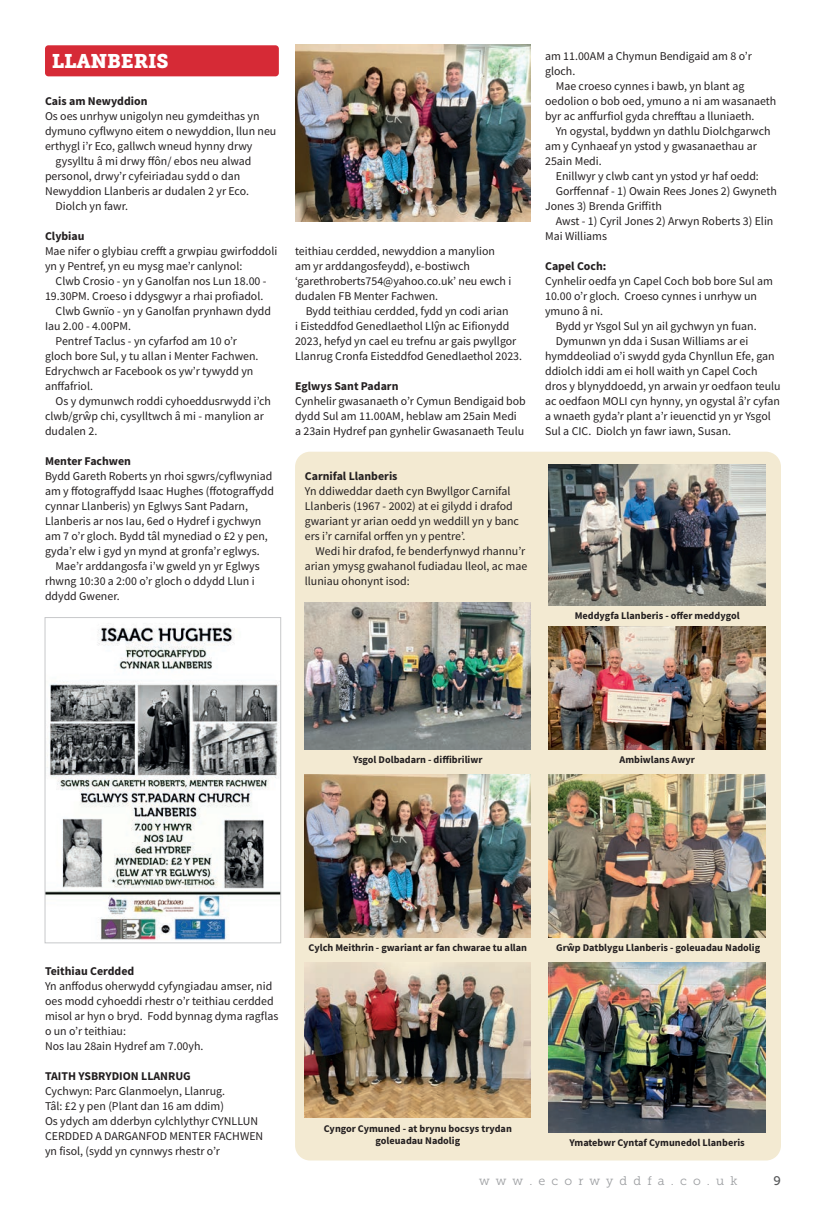
<style>
.page{position:relative;width:826px;height:1205px;background:#fff}
.page>*{position:absolute;margin:0;border:0;box-sizing:border-box;transform-origin:0 0}
.t1{font:19.62px "Museo Slab 900";letter-spacing:-.01em;color:#fff}
.t2{font:12.5px "Museo Slab 300";color:#9d9fa2}
.t3{font:12.5px "Museo Slab 500";color:#57585a}
.t4{font:11.88px/15px "Source Sans Pro";color:#231f20}
.t5{font:700 11.88px "Source Sans Pro";color:#231f20}
.t6{font:700 10.25px/12.2px "Source Sans Pro";color:#231f20;text-align:center}
</style>
<div class="page">
<div style="left:295px;top:452px;width:486px;height:708px;background:#f3ead2;border-radius:15px"></div>
<div style="left:45px;top:45px;width:234px;height:31px;background:#d62a36;border-radius:3px"></div>
<img style="left:47px;top:626px;width:232px;height:314px">
<div style="left:45px;top:617px;width:236px;height:326px;border:1px solid #c7c8ca"></div>
<img style="left:295px;top:45px;width:236px;height:177px">
<img style="left:305px;top:602px;width:226px;height:147px">
<img style="left:305px;top:774px;width:226px;height:163px">
<img style="left:305px;top:962px;width:226px;height:156px">
<img style="left:548px;top:464px;width:217px;height:141px">
<img style="left:548px;top:626px;width:217px;height:123px">
<img style="left:548px;top:774px;width:217px;height:163px">
<img style="left:548px;top:962px;width:217px;height:170px">
<h1 class="t1" style="left:52px;top:50px;width:118px">LLANBERIS</h1>
<p class="t5" style="left:45px;top:93px;width:104px">Cais am Newyddion</p>
<p class="t4" style="left:45px;top:108px;width:216px">Os oes unrhyw unigolyn neu gymdeithas yn</p>
<p class="t4" style="left:45px;top:123px;width:233px">dymuno cyflwyno eitem o newyddion, llun neu</p>
<p class="t4" style="left:45px;top:138px;width:209px">erthygl i’r Eco, gallwch wneud hynny drwy</p>
<p class="t4" style="left:56px;top:153px;width:197px">gysylltu â mi drwy ffôn/ ebos neu alwad</p>
<p class="t4" style="left:45px;top:168px;width:197px">personol, drwy’r cyfeiriadau sydd o dan</p>
<p class="t4" style="left:45px;top:183px;width:205px">Newyddion Llanberis ar dudalen 2 yr Eco.</p>
<p class="t4" style="left:56px;top:198px;width:74px">Diolch yn fawr.</p>
<p class="t5" style="left:45px;top:228px;width:41px">Clybiau</p>
<p class="t4" style="left:45px;top:243px;width:234px">Mae nifer o glybiau crefft a grwpiau gwirfoddoli yn y Pentref, yn eu mysg mae’r canlynol:</p>
<p class="t4" style="left:56px;top:273px;width:212px">Clwb Crosio - yn y Ganolfan nos Lun 18.00 -</p>
<p class="t4" style="left:45px;top:288px;width:220px">19.30PM. Croeso i ddysgwyr a rhai profiadol.</p>
<p class="t4" style="left:56px;top:303px;width:217px">Clwb Gwnïo - yn y Ganolfan prynhawn dydd</p>
<p class="t4" style="left:45px;top:318px;width:88px">Iau 2.00 - 4.00PM.</p>
<p class="t4" style="left:56px;top:333px;width:183px">Pentref Taclus - yn cyfarfod am 10 o’r</p>
<p class="t4" style="left:45px;top:348px;width:215px">gloch bore Sul, y tu allan i Menter Fachwen.</p>
<p class="t4" style="left:45px;top:363px;width:210px">Edrychwch ar Facebook os yw’r tywydd yn</p>
<p class="t4" style="left:45px;top:378px;width:50px">anffafriol.</p>
<p class="t4" style="left:56px;top:393px;width:217px">Os y dymunwch roddi cyhoeddusrwydd i’ch</p>
<p class="t4" style="left:45px;top:408px;width:220px">clwb/grŵp chi, cysylltwch â mi - manylion ar</p>
<p class="t4" style="left:45px;top:423px;width:54px">dudalen 2.</p>
<p class="t5" style="left:45px;top:453px;width:87px">Menter Fachwen</p>
<p class="t4" style="left:45px;top:468px;width:231px">Bydd Gareth Roberts yn rhoi sgwrs/cyflwyniad am y ffotograffydd Isaac Hughes (ffotograffydd cynnar Llanberis) yn Eglwys Sant Padarn, Llanberis ar nos Iau, 6ed o Hydref i gychwyn am 7 o’r gloch. Bydd tâl mynediad o £2 y pen, gyda’r elw i gyd yn mynd at gronfa’r eglwys.</p>
<p class="t4" style="left:45px;top:558px;width:216px;text-indent:11px">Mae’r arddangosfa i’w gweld yn yr Eglwys rhwng 10:30 a 2:00 o’r gloch o ddydd Llun i ddydd Gwener.</p>
<p class="t4" style="left:295px;top:243px;width:218px">teithiau cerdded, newyddion a manylion am yr arddangosfeydd), e-bostiwch ‘garethroberts754@yahoo.co.uk’ neu ewch i dudalen FB Menter Fachwen.</p>
<p class="t4" style="left:295px;top:303px;width:228px;text-indent:11px">Bydd teithiau cerdded, fydd yn codi arian<br>i Eisteddfod Genedlaethol Llŷn ac Eifionydd 2023, hefyd yn cael eu trefnu ar gais pwyllgor Llanrug Cronfa Eisteddfod Genedlaethol 2023.</p>
<p class="t5" style="left:295px;top:378px;width:105px">Eglwys Sant Padarn</p>
<p class="t4" style="left:295px;top:393px;width:232px">Cynhelir gwasanaeth o’r Cymun Bendigaid bob dydd Sul am 11.00AM, heblaw am 25ain Medi<br>a 23ain Hydref pan gynhelir Gwasanaeth Teulu</p>
<p class="t5" style="left:305px;top:468px;width:94px">Carnifal Llanberis</p>
<p class="t4" style="left:305px;top:483px;width:215px">Yn ddiweddar daeth cyn Bwyllgor Carnifal Llanberis (1967 - 2002) at ei gilydd i drafod gwariant yr arian oedd yn weddill yn y banc ers i’r carnifal orffen yn y pentre’.</p>
<p class="t4" style="left:305px;top:543px;width:224px;text-indent:11px">Wedi hir drafod, fe benderfynwyd rhannu’r arian ymysg gwahanol fudiadau lleol, ac mae lluniau ohonynt isod:</p>
<p class="t4" style="left:545px;top:48px;width:208px">am 11.00AM a Chymun Bendigaid am 8 o’r gloch.</p>
<p class="t4" style="left:545px;top:78px;width:233px;text-indent:11px">Mae croeso cynnes i bawb, yn blant ag oedolion o bob oed, ymuno a ni am wasanaeth byr ac anffurfiol gyda chrefftau a lluniaeth.</p>
<p class="t4" style="left:545px;top:123px;width:227px;text-indent:11px">Yn ogystal, byddwn yn dathlu Diolchgarwch am y Cynhaeaf yn ystod y gwasanaethau ar<br>25ain Medi.</p>
<p class="t4" style="left:555px;top:168px;width:205px">Enillwyr y clwb cant yn ystod yr haf oedd:</p>
<p class="t4" style="left:555px;top:183px;width:222px">Gorffennaf - 1) Owain Rees Jones 2) Gwyneth</p>
<p class="t4" style="left:545px;top:198px;width:118px">Jones 3) Brenda Griffith</p>
<p class="t4" style="left:555px;top:213px;width:219px">Awst - 1) Cyril Jones 2) Arwyn Roberts 3) Elin</p>
<p class="t4" style="left:545px;top:228px;width:63px">Mai Williams</p>
<p class="t5" style="left:545px;top:258px;width:63px">Capel Coch:</p>
<p class="t4" style="left:545px;top:273px;width:229px">Cynhelir oedfa yn Capel Coch bob bore Sul am<br>10.00 o’r gloch. Croeso cynnes i unrhyw un ymuno â ni.</p>
<p class="t4" style="left:555px;top:318px;width:202px">Bydd yr Ysgol Sul yn ail gychwyn yn fuan.</p>
<p class="t4" style="left:555px;top:333px;width:194px">Dymunwn yn dda i Susan Williams ar ei</p>
<p class="t4" style="left:545px;top:348px;width:231px">hymddeoliad o’i swydd gyda Chynllun Efe, gan</p>
<p class="t4" style="left:545px;top:363px;width:214px">ddiolch iddi am ei holl waith yn Capel Coch</p>
<p class="t4" style="left:545px;top:378px;width:237px">dros y blynyddoedd, yn arwain yr oedfaon teulu</p>
<p class="t4" style="left:545px;top:393px;width:236px">ac oedfaon MOLI cyn hynny, yn ogystal â’r cyfan</p>
<p class="t4" style="left:545px;top:408px;width:227px">a wnaeth gyda’r plant a’r ieuenctid yn yr Ysgol</p>
<p class="t4" style="left:545px;top:423px;width:188px">Sul a CIC. Diolch yn fawr iawn, Susan.</p>
<p class="t6" style="left:574px;top:609px;width:166px">Meddygfa Llanberis - offer meddygol</p>
<p class="t6" style="left:353px;top:753px;width:131px">Ysgol Dolbadarn - diffibriliwr</p>
<p class="t6" style="left:619px;top:753px;width:77px">Ambiwlans Awyr</p>
<p class="t5" style="left:45px;top:963px;width:91px">Teithiau Cerdded</p>
<p class="t4" style="left:45px;top:978px;width:235px">Yn anffodus oherwydd cyfyngiadau amser, nid oes modd cyhoeddi rhestr o’r teithiau cerdded misol ar hyn o bryd. Fodd bynnag dyma ragflas o un o’r teithiau:<br>Nos Iau 28ain Hydref am 7.00yh.</p>
<p class="t5" style="left:45px;top:1068px;width:147px">TAITH YSBRYDION LLANRUG</p>
<p class="t4" style="left:45px;top:1083px;width:220px">Cychwyn: Parc Glanmoelyn, Llanrug.<br>Tâl: £2 y pen (Plant dan 16 am ddim)<br>Os ydych am dderbyn cylchlythyr CYNLLUN CERDDED A DARGANFOD MENTER FACHWEN yn fisol, (sydd yn cynnwys rhestr o’r</p>
<p class="t6" style="left:308px;top:941px;width:220px">Cylch Meithrin - gwariant ar fan chwarae tu allan</p>
<p class="t6" style="left:556px;top:941px;width:205px">Grŵp Datblygu Llanberis - goleuadau Nadolig</p>
<p class="t6" style="left:324px;top:1122px;width:189px">Cyngor Cymuned - at brynu bocsys trydan goleuadau Nadolig</p>
<p class="t6" style="left:569px;top:1136px;width:177px">Ymatebwr Cyntaf Cymunedol Llanberis</p>
<p class="t2" style="left:479px;top:1174px;width:260px">w w w . e c o r w y d d f a . c o . u k</p>
<p class="t3" style="left:773px;top:1174px;width:9px">9</p>
</div>
